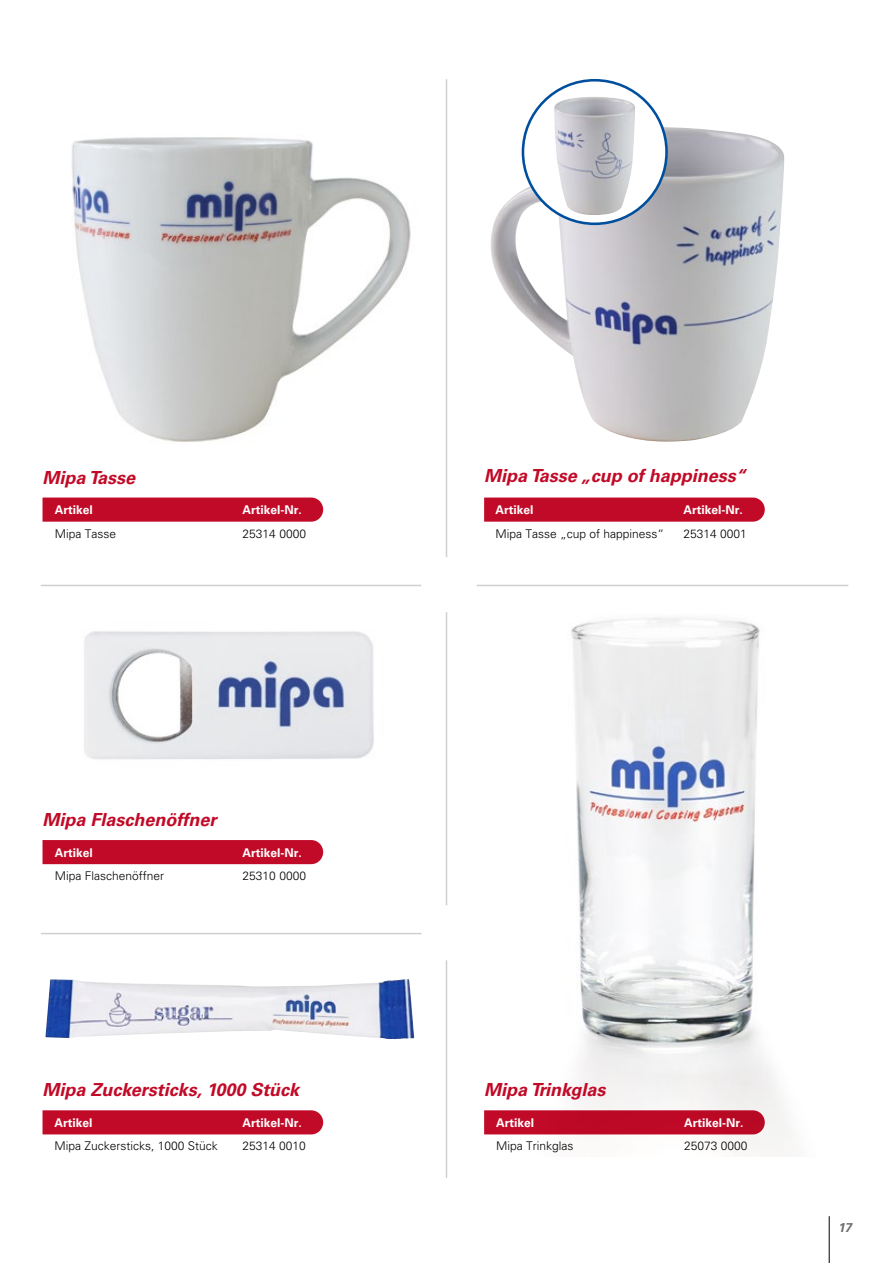
<style>
.page{position:relative;width:893px;height:1263px;background:#fff}
.page>*{position:absolute;margin:0;border:0;box-sizing:border-box;transform-origin:0 0}
.t1{font:italic 700 18px "Univers LT Pro 65";color:#c10a27}
.t2{font:italic 700 12.75px "Univers LT Pro 65";color:#706f6f}
.t3{font:300 12px "Univers LT Pro 45";color:#000}
.t4{font:700 12px "Univers LT Pro 65";color:#fff}
</style>
<div class="page">
<hr style="left:829px;top:1216px;width:1px;height:47px;background:#000">
<svg style="left:43px;top:497px;width:280px;height:25px;background:#c31430"></svg>
<div style="left:43px;top:840px;width:280px;height:24px;background:#c10a27"></div>
<div style="left:43px;top:1110px;width:280px;height:24px;background:#c10a27"></div>
<svg style="left:484px;top:497px;width:281px;height:25px;background:#c31430"></svg>
<img style="left:515px;top:617px;width:276px;height:539px">
<img style="left:72px;top:137px;width:339px;height:305px">
<hr style="left:446px;top:80px;width:1px;height:1097px;background:#d0d0d0">
<hr style="left:41px;top:585px;width:807px;height:1px;background:#d0d0d0">
<div style="left:421px;top:557px;width:56px;height:55px;background:#fff;border-radius:50%"></div>
<div style="left:484px;top:1110px;width:281px;height:24px;background:#bd0925"></div>
<img style="left:45px;top:979px;width:369px;height:60px">
<img style="left:84px;top:631px;width:290px;height:128px">
<hr style="left:41px;top:933px;width:405px;height:1px;background:#d0d0d0">
<div style="left:421px;top:905px;width:56px;height:55px;background:#fff;border-radius:50%"></div>
<img style="left:491px;top:127px;width:294px;height:315px">
<div style="left:523px;top:80px;width:143px;height:144px;background:#fff;border-radius:50%"></div>
<img style="left:554px;top:97px;width:83px;height:119px">
<div style="left:522px;top:79px;width:146px;height:146px;border:3px solid #004f9f;border-radius:50%"></div>
<h1 class="t1" style="left:43px;top:466px;width:94px">Mipa Tasse</h1>
<p class="t4" style="left:55px;top:503px;width:40px">Artikel</p>
<p class="t4" style="left:243px;top:503px;width:61px">Artikel-Nr.</p>
<p class="t3" style="left:55px;top:526px;width:63px">Mipa Tasse</p>
<p class="t3" style="left:243px;top:526px;width:65px">25314 0000</p>
<h1 class="t1" style="left:43px;top:809px;width:176px">Mipa Flaschenöffner</h1>
<p class="t4" style="left:55px;top:845px;width:40px">Artikel</p>
<p class="t4" style="left:243px;top:845px;width:61px">Artikel-Nr.</p>
<p class="t3" style="left:55px;top:868px;width:111px">Mipa Flaschenöffner</p>
<p class="t3" style="left:243px;top:868px;width:65px">25310 0000</p>
<h1 class="t1" style="left:43px;top:1079px;width:258px">Mipa Zuckersticks, 1000 Stück</h1>
<p class="t4" style="left:55px;top:1115px;width:40px">Artikel</p>
<p class="t4" style="left:242px;top:1115px;width:61px">Artikel-Nr.</p>
<p class="t3" style="left:55px;top:1139px;width:165px">Mipa Zuckersticks, 1000 Stück</p>
<p class="t3" style="left:242px;top:1139px;width:65px">25314 0010</p>
<h1 class="t1" style="left:484px;top:465px;width:263px">Mipa Tasse „cup of happiness“</h1>
<p class="t4" style="left:496px;top:503px;width:40px">Artikel</p>
<p class="t4" style="left:683px;top:503px;width:61px">Artikel-Nr.</p>
<p class="t3" style="left:496px;top:526px;width:170px">Mipa Tasse „cup of happiness“</p>
<p class="t3" style="left:683px;top:526px;width:65px">25314 0001</p>
<h1 class="t1" style="left:484px;top:1079px;width:123px">Mipa Trinkglas</h1>
<p class="t4" style="left:496px;top:1116px;width:40px">Artikel</p>
<p class="t4" style="left:684px;top:1116px;width:61px">Artikel-Nr.</p>
<p class="t3" style="left:496px;top:1139px;width:79px">Mipa Trinkglas</p>
<p class="t3" style="left:684px;top:1139px;width:65px">25073 0000</p>
<p class="t2" style="left:838px;top:1220px;width:15px">17</p>
</div>
